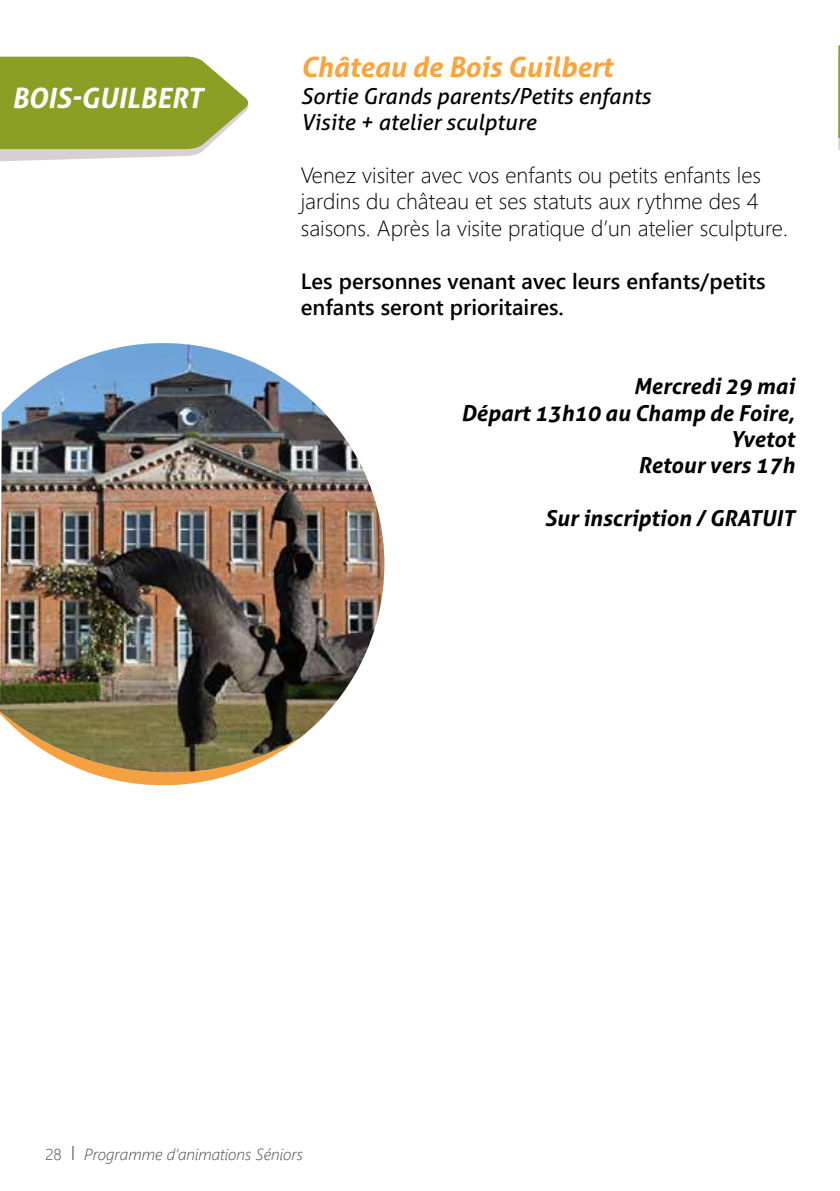
<style>
.page{position:relative;width:840px;height:1191px;background:#fff}
.page>*{position:absolute;margin:0;border:0;box-sizing:border-box;transform-origin:0 0}
.t1{font:italic 700 28px "Aller";color:#fca33d}
.t2{font:italic 700 28px "Aller";color:#fff}
.t3{font:300 22px/26.4px "Segoe UI";color:#000}
.t4{font:italic 700 22px/26.4px "Aller";color:#000;text-align:right}
.t5{font:600 22px/26.4px "Segoe UI";color:#000}
.t6{font:italic 22px/26.4px "Aller";color:#000}
.t7{font:italic 300 16px "Segoe UI";color:#404752}
.s1{font-style:normal}
.s2{font-style:normal;font-size:20px}
</style>
<div class="page">
<svg style="left:0;top:57px;width:248px;height:104px;background:#9fae4c"></svg>
<svg style="left:87px;top:772px;width:152px;height:13px;fill:#f6a141"></svg>
<img style="left:0;top:343px;width:384px;height:429px">
<svg style="left:838px;top:45px;width:2px;height:105px"></svg>
<p class="t2" style="left:12px;top:81px;width:192px">BOIS-GUILBERT</p>
<p class="t1" style="left:300px;top:50px;width:313px">Château de Bois Guilbert</p>
<p class="t6" style="left:300px;top:82px;width:351px">Sortie Grands parents/Petits enfants<br>Visite + atelier sculpture</p>
<p class="t3" style="left:300px;top:160px;width:488px">Venez visiter avec vos enfants ou petits enfants les jardins du château et ses statuts aux rythme des 4 saisons. Après la visite pratique d’un atelier sculpture.</p>
<p class="t5" style="left:300px;top:266px;width:466px">Les personnes venant avec leurs enfants/petits enfants seront prioritaires.</p>
<p class="t4" style="left:461px;top:373px;width:335px">Mercredi 29 mai<br>Départ 13h10 au Champ de Foire,<br>Yvetot<br>Retour vers 17h</p>
<p class="t4" style="left:544px;top:505px;width:251px">Sur inscription / GRATUIT</p>
<p class="t7" style="left:45px;top:1139px;width:259px"><span class="s1">28</span> <span class="s2">I</span> Programme d’animations Séniors</p>
</div>
